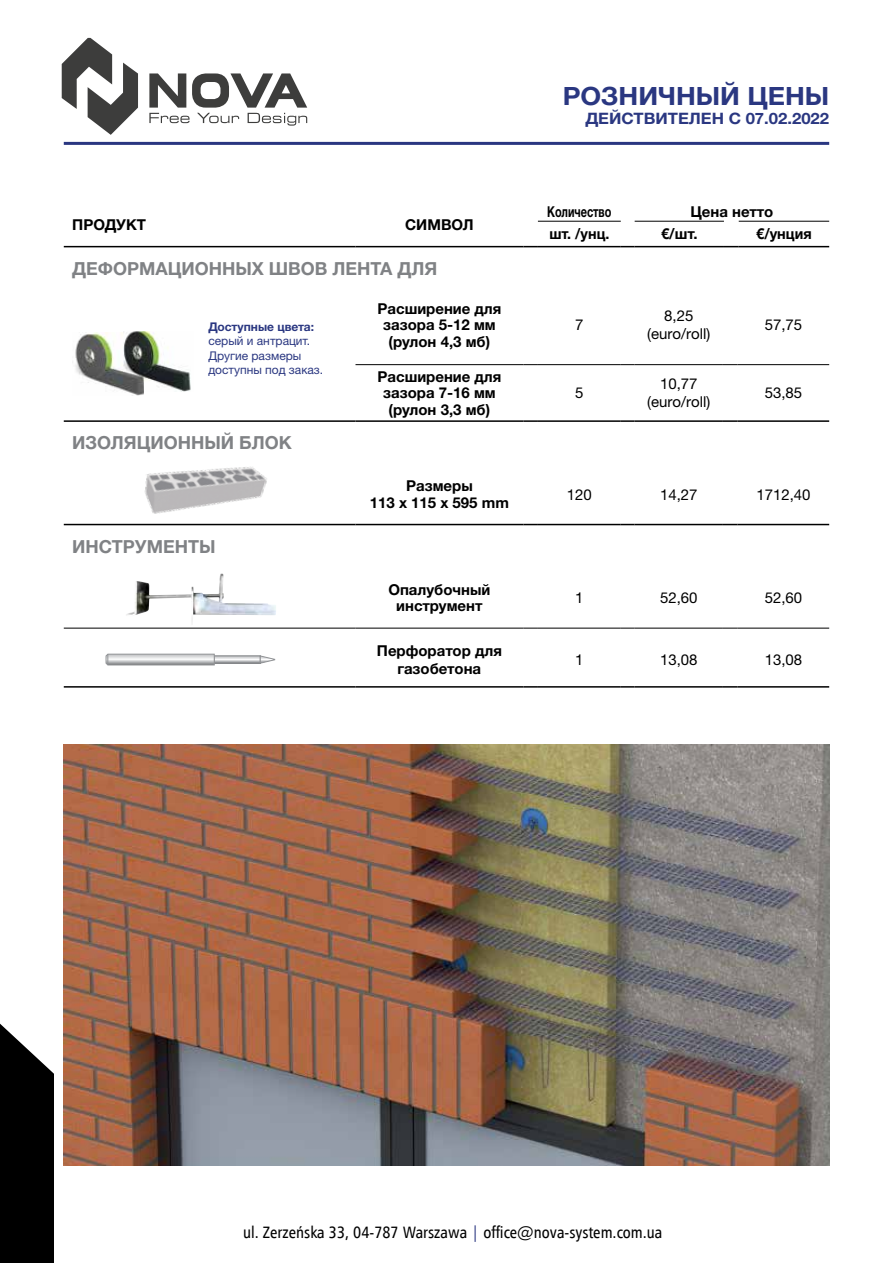
<style>
.page{position:relative;width:893px;height:1263px;background:#fff}
.page>*{position:absolute;margin:0;border:0;box-sizing:border-box;transform-origin:0 0}
.t1{font:700 25.2px "Helvetica Neue LTW1 G";color:#2a3781;scale:1.06 1}
.t2{font:700 18px "Helvetica Neue LTW1 G";color:#808285}
.t3{font:16.5px "Humnst 777 Cn EU";color:#000}
.t4{font:700 15.75px "Helvetica Neue LTW1 G";color:#2a3781;scale:1.06 1}
.t5{font:700 15px/16.5px "Helvetica Neue LTW1 G";color:#000;text-align:center}
.t6{font:15px/18px "Helvetica Neue LT Pro";color:#000;text-align:center}
.t7{font:700 15px "Helvetica Neue LTW1 G";color:#000;scale:.73 1}
.t8{font:700 15px "Helvetica Neue LTW1 G";color:#000;scale:.96 1}
.t9{font:12px/14.4px "Helvetica Neue LTW1 G";color:#2a3781}
.t10{font:700 12px "Helvetica Neue LTW1 G";color:#2a3781}
.s1{color:#2a3781}
</style>
<div class="page">
<svg style="left:62px;top:38px;width:76px;height:97px"></svg>
<svg style="left:149px;top:73px;width:158px;height:53px"></svg>
<hr style="left:64px;top:142px;width:765px;height:3px;background:#2a3781">
<img style="left:130px;top:331px;width:61px;height:60px">
<img style="left:72px;top:333px;width:72px;height:62px">
<svg style="left:64px;top:220px;width:765px;height:27px"></svg>
<hr style="left:739px;top:246px;width:90px;height:1px;background:#000">
<hr style="left:64px;top:420px;width:291px;height:2px;background:#000">
<hr style="left:355px;top:420px;width:168px;height:2px;background:#000">
<svg style="left:523px;top:420px;width:15px;height:2px"></svg>
<hr style="left:538px;top:420px;width:83px;height:2px;background:#000">
<svg style="left:621px;top:420px;width:14px;height:2px"></svg>
<hr style="left:635px;top:420px;width:88px;height:2px;background:#000">
<svg style="left:723px;top:420px;width:15px;height:2px"></svg>
<hr style="left:738px;top:420px;width:91px;height:2px;background:#000">
<hr style="left:355px;top:364px;width:168px;height:1px;background:#000">
<svg style="left:523px;top:364px;width:15px;height:1px"></svg>
<hr style="left:538px;top:364px;width:83px;height:1px;background:#000">
<svg style="left:621px;top:364px;width:14px;height:1px"></svg>
<hr style="left:635px;top:364px;width:88px;height:1px;background:#000">
<svg style="left:723px;top:364px;width:15px;height:1px"></svg>
<hr style="left:738px;top:364px;width:91px;height:1px;background:#000">
<hr style="left:64px;top:524px;width:291px;height:1px;background:#000">
<hr style="left:355px;top:524px;width:168px;height:1px;background:#000">
<svg style="left:523px;top:524px;width:15px;height:1px"></svg>
<hr style="left:538px;top:524px;width:83px;height:1px;background:#000">
<svg style="left:621px;top:524px;width:14px;height:1px"></svg>
<hr style="left:635px;top:524px;width:88px;height:1px;background:#000">
<svg style="left:723px;top:524px;width:15px;height:1px"></svg>
<hr style="left:738px;top:524px;width:91px;height:1px;background:#000">
<img style="left:144px;top:467px;width:123px;height:47px">
<hr style="left:64px;top:628px;width:291px;height:1px;background:#000">
<hr style="left:64px;top:686px;width:291px;height:2px;background:#000">
<hr style="left:355px;top:686px;width:168px;height:2px;background:#000">
<hr style="left:538px;top:686px;width:83px;height:2px;background:#000">
<hr style="left:635px;top:686px;width:88px;height:2px;background:#000">
<hr style="left:738px;top:686px;width:91px;height:2px;background:#000">
<hr style="left:355px;top:628px;width:168px;height:1px;background:#000">
<svg style="left:523px;top:628px;width:15px;height:1px"></svg>
<hr style="left:538px;top:628px;width:83px;height:1px;background:#000">
<svg style="left:621px;top:628px;width:14px;height:1px"></svg>
<hr style="left:635px;top:628px;width:88px;height:1px;background:#000">
<svg style="left:723px;top:628px;width:15px;height:1px"></svg>
<hr style="left:738px;top:628px;width:91px;height:1px;background:#000">
<svg style="left:523px;top:686px;width:15px;height:2px"></svg>
<svg style="left:621px;top:686px;width:14px;height:2px"></svg>
<svg style="left:723px;top:686px;width:15px;height:2px"></svg>
<img style="left:126px;top:573px;width:150px;height:50px">
<svg style="left:216px;top:658px;width:42px;height:3px"></svg>
<div style="left:214px;top:656px;width:46px;height:7px;border:1px solid #919396"></div>
<svg style="left:260px;top:656px;width:15px;height:7px"></svg>
<svg style="left:106px;top:654px;width:108px;height:11px"></svg>
<svg style="left:0;top:1024px;width:54px;height:239px;background:#191919"></svg>
<img style="left:64px;top:744px;width:765px;height:421px">
<p class="t5" style="left:72px;top:216px;width:75px">ПРОДУКТ</p>
<p class="t5" style="left:405px;top:216px;width:70px">СИМВОЛ</p>
<p class="t2" style="left:72px;top:257px;width:367px">ДЕФОРМАЦИОННЫХ ШВОВ ЛЕНТА ДЛЯ</p>
<p class="t10" style="left:208px;top:319px;width:107px">Доступные цвета:</p>
<p class="t9" style="left:208px;top:334px;width:116px">серый и антрацит.<br>Другие размеры доступны под заказ.</p>
<p class="t2" style="left:72px;top:432px;width:221px">ИЗОЛЯЦИОННЫЙ БЛОК</p>
<p class="t5" style="left:377px;top:300px;width:125px">Расширение для зазора 5-12 мм (рулон 4,3 мб)</p>
<p class="t5" style="left:377px;top:368px;width:125px">Расширение для зазора 7-16 мм (рулон 3,3 мб)</p>
<h1 class="t1" style="left:563px;top:80px;width:253px">РОЗНИЧНЫЙ ЦЕНЫ</h1>
<p class="t4" style="left:585px;top:108px;width:231px">ДЕЙСТВИТЕЛЕН С 07.02.2022</p>
<p class="t7" style="left:547px;top:202px;width:90px">Количество</p>
<p class="t5" style="left:690px;top:203px;width:84px">Цена нетто</p>
<p class="t8" style="left:549px;top:225px;width:64px">шт. /унц.</p>
<p class="t5" style="left:661px;top:226px;width:38px">€/шт.</p>
<p class="t5" style="left:756px;top:226px;width:57px">€/унция</p>
<p class="t6" style="left:575px;top:316px;width:10px">7</p>
<p class="t6" style="left:647px;top:307px;width:65px">8,25 (euro/roll)</p>
<p class="t6" style="left:765px;top:316px;width:39px">57,75</p>
<p class="t6" style="left:575px;top:384px;width:10px">5</p>
<p class="t6" style="left:647px;top:375px;width:65px">10,77 (euro/roll)</p>
<p class="t6" style="left:765px;top:384px;width:39px">53,85</p>
<p class="t2" style="left:72px;top:535px;width:145px">ИНСТРУМЕНТЫ</p>
<p class="t5" style="left:370px;top:478px;width:141px">Размеры<br>113 x 115 x 595 mm</p>
<p class="t6" style="left:567px;top:485px;width:27px">120</p>
<p class="t6" style="left:660px;top:485px;width:39px">14,27</p>
<p class="t6" style="left:756px;top:485px;width:56px">1712,40</p>
<p class="t5" style="left:388px;top:581px;width:103px">Опалубочный инструмент</p>
<p class="t6" style="left:575px;top:589px;width:10px">1</p>
<p class="t6" style="left:660px;top:589px;width:39px">52,60</p>
<p class="t6" style="left:765px;top:589px;width:39px">52,60</p>
<p class="t5" style="left:377px;top:641px;width:127px;line-height:18px">Перфоратор для газобетона</p>
<p class="t6" style="left:575px;top:650px;width:10px">1</p>
<p class="t6" style="left:660px;top:650px;width:39px">13,08</p>
<p class="t6" style="left:765px;top:650px;width:39px">13,08</p>
<p class="t3" style="left:243px;top:1222px;width:421px">ul. Zerzeńska 33, 04-787 Warszawa <span class="s1">|</span> office@nova-system.com.ua</p>
</div>
